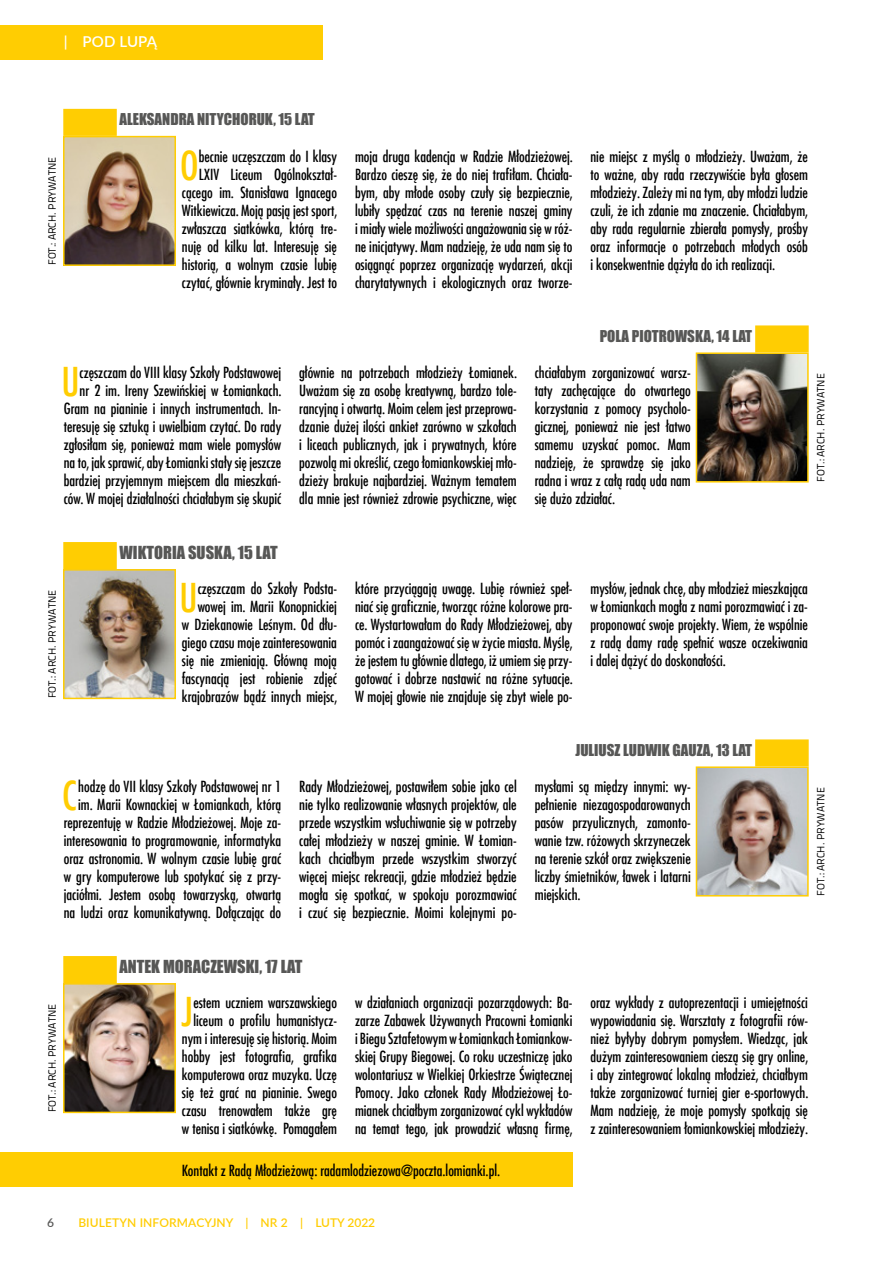
<style>
.page{position:relative;width:893px;height:1263px;background:#fff}
.page>*{position:absolute;margin:0;border:0;box-sizing:border-box;transform-origin:0 0}
.t1{font:500 condensed 38.85px "Futura Com";color:#ffcd02}
.t2{font:16.5px "Impact";color:#575756}
.t3{font:500 condensed 15px/18px "Futura Com";color:#000;text-align:justify}
.t4{font:15px "Impact";color:#575756}
.t5{font:600 15px "Lato";letter-spacing:.01em;color:#fff}
.t6{font:600 12px "Lato";letter-spacing:.01em;color:#ffcd04}
.t7{font:600 12px "Lato";color:#575756}
.t8{font:10.5px "Titillium Text 22 L";color:#000}
</style>
<div class="page">
<div style="left:0;top:26px;width:323px;height:34px;background:#ffcd02"></div>
<img style="left:699px;top:355px;width:107px;height:124px">
<div style="left:696px;top:352px;width:113px;height:130px;border:2px solid #ffcd02"></div>
<img style="left:66px;top:572px;width:107px;height:124px">
<div style="left:63px;top:569px;width:113px;height:130px;border:2px solid #ffcd02"></div>
<img style="left:699px;top:769px;width:107px;height:124px">
<div style="left:696px;top:766px;width:113px;height:130px;border:2px solid #ffcd02"></div>
<img style="left:66px;top:986px;width:107px;height:124px">
<div style="left:63px;top:983px;width:113px;height:130px;border:2px solid #ffcd02"></div>
<img style="left:66px;top:139px;width:107px;height:124px">
<div style="left:63px;top:136px;width:113px;height:130px;border:2px solid #ffcd02"></div>
<div style="left:0;top:1152px;width:572px;height:34px;background:#ffcd02"></div>
<div style="left:63px;top:109px;width:54px;height:27px;background:#ffcd02;border:2px solid #ffcd02"></div>
<div style="left:63px;top:542px;width:54px;height:27px;background:#ffcd02;border:2px solid #ffcd02"></div>
<div style="left:63px;top:956px;width:54px;height:27px;background:#ffcd02;border:2px solid #ffcd02"></div>
<div style="left:755px;top:739px;width:54px;height:27px;background:#ffcd02;border:2px solid #ffcd02"></div>
<div style="left:755px;top:325px;width:54px;height:27px;background:#ffcd02;border:2px solid #ffcd02"></div>
<p class="t5" style="left:64px;top:31px;width:95px">| POD LUPĄ</p>
<p class="t8" style="left:44px;top:265px;width:110px;rotate:-90deg">FOT.: ARCH. PRYWATNE</p>
<p class="t4" style="left:120px;top:108px;width:197px">ALEKSANDRA NITYCHORUK, 15 LAT</p>
<h1 class="t1" style="left:180px;top:139px;width:20px">O</h1>
<p class="t3" style="left:182px;top:147px;width:157px;text-align:right">becnie uczęszczam do I klasy<br>LXIV Liceum Ogólnokształ&shy;cącego im. Stanisława Ignacego<br>Witkiewicza. Moją pasją jest sport, zwłaszcza siatkówka, którą tre&shy;nuję od kilku lat. Interesuję się historią, a wolnym czasie lubię czytać, głównie kryminały. Jest to</p>
<p class="t3" style="left:355px;top:147px;width:219px">moja druga kadencja w Radzie Młodzieżowej.<br>Bardzo cieszę się, że do niej trafiłam. Chciała&shy;bym, aby młode osoby czuły się bezpiecznie, lubiły spędzać czas na terenie naszej gminy i miały wiele możliwości angażowania się w róż&shy;ne inicjatywy. Mam nadzieję, że uda nam się to osiągnąć poprzez organizację wydarzeń, akcji charytatywnych i ekologicznych oraz tworze-</p>
<p class="t3" style="left:590px;top:147px;width:219px">nie miejsc z myślą o młodzieży. Uważam, że to ważne, aby rada rzeczywiście była głosem młodzieży. Zależy mi na tym, aby młodzi ludzie czuli, że ich zdanie ma znaczenie. Chciałabym, aby rada regularnie zbierała pomysły, prośby oraz informacje o potrzebach młodych osób i konsekwentnie dążyła do ich realizacji.</p>
<p class="t4" style="left:600px;top:324px;width:154px">POLA PIOTROWSKA, 14 LAT</p>
<p class="t3" style="left:64px;top:363px;width:219px;text-align:right">częszczam do VIII klasy Szkoły Podstawowej<br>nr 2 im. Ireny Szewińskiej w Łomiankach.<br>Gram na pianinie i innych instrumentach. In&shy;teresuję się sztuką i uwielbiam czytać. Do rady zgłosiłam się, ponieważ mam wiele pomysłów na to, jak sprawić, aby Łomianki stały się jeszcze bardziej przyjemnym miejscem dla mieszkań&shy;ców. W mojej działalności chciałabym się skupić</p>
<p class="t3" style="left:299px;top:363px;width:219px">głównie na potrzebach młodzieży Łomianek.<br>Uważam się za osobę kreatywną, bardzo tole&shy;rancyjną i otwartą. Moim celem jest przeprowa&shy;dzanie dużej ilości ankiet zarówno w szkołach i liceach publicznych, jak i prywatnych, które pozwolą mi określić, czego łomiankowskiej mło&shy;dzieży brakuje najbardziej. Ważnym tematem dla mnie jest również zdrowie psychiczne, więc</p>
<p class="t3" style="left:535px;top:363px;width:158px">chciałabym zorganizować warsz&shy;taty zachęcające do otwartego korzystania z pomocy psycholo&shy;gicznej, ponieważ nie jest łatwo samemu uzyskać pomoc. Mam nadzieję, że sprawdzę się jako radna i wraz z całą radą uda nam się dużo zdziałać.</p>
<h1 class="t1" style="left:61px;top:355px;width:20px">U</h1>
<p class="t8" style="left:813px;top:482px;width:110px;rotate:-90deg">FOT.: ARCH. PRYWATNE</p>
<p class="t8" style="left:44px;top:698px;width:110px;rotate:-90deg">FOT.: ARCH. PRYWATNE</p>
<p class="t2" style="left:120px;top:540px;width:160px">WIKTORIA SUSKA, 15 LAT</p>
<h1 class="t1" style="left:180px;top:571px;width:20px">U</h1>
<p class="t3" style="left:182px;top:579px;width:157px;text-align:right">częszczam do Szkoły Podsta&shy;wowej im. Marii Konopnickiej<br>w Dziekanowie Leśnym. Od dłu&shy;giego czasu moje zainteresowania się nie zmieniają. Główną moją fascynacją jest robienie zdjęć krajobrazów bądź innych miejsc,</p>
<p class="t3" style="left:355px;top:579px;width:219px">które przyciągają uwagę. Lubię również speł&shy;niać się graficznie, tworząc różne kolorowe pra&shy;ce. Wystartowałam do Rady Młodzieżowej, aby pomóc i zaangażować się w życie miasta. Myślę, że jestem tu głównie dlatego, iż umiem się przy&shy;gotować i dobrze nastawić na różne sytuacje.<br>W mojej głowie nie znajduje się zbyt wiele po-</p>
<p class="t3" style="left:590px;top:579px;width:219px">mysłów, jednak chcę, aby młodzież mieszkająca w Łomiankach mogła z nami porozmawiać i za&shy;proponować swoje projekty. Wiem, że wspólnie z radą damy radę spełnić wasze oczekiwania i dalej dążyć do doskonałości.</p>
<p class="t4" style="left:575px;top:738px;width:178px">JULIUSZ LUDWIK GAUZA, 13 LAT</p>
<p class="t3" style="left:64px;top:777px;width:219px;text-align:right">hodzę do VII klasy Szkoły Podstawowej nr 1 im. Marii Kownackiej w Łomiankach, którą reprezentuję w Radzie Młodzieżowej. Moje za&shy;interesowania to programowanie, informatyka oraz astronomia. W wolnym czasie lubię grać w gry komputerowe lub spotykać się z przy&shy;jaciółmi. Jestem osobą towarzyską, otwartą na ludzi oraz komunikatywną. Dołączając do</p>
<p class="t3" style="left:299px;top:777px;width:219px">Rady Młodzieżowej, postawiłem sobie jako cel nie tylko realizowanie własnych projektów, ale przede wszystkim wsłuchiwanie się w potrzeby całej młodzieży w naszej gminie. W Łomian&shy;kach chciałbym przede wszystkim stworzyć więcej miejsc rekreacji, gdzie młodzież będzie mogła się spotkać, w spokoju porozmawiać i czuć się bezpiecznie. Moimi kolejnymi po-</p>
<p class="t3" style="left:535px;top:777px;width:158px">mysłami są między innymi: wy&shy;pełnienie niezagospodarowanych pasów przyulicznych, zamonto&shy;wanie tzw. różowych skrzyneczek na terenie szkół oraz zwiększenie liczby śmietników, ławek i latarni miejskich.</p>
<p class="t8" style="left:813px;top:896px;width:110px;rotate:-90deg">FOT.: ARCH. PRYWATNE</p>
<p class="t2" style="left:120px;top:954px;width:184px">ANTEK MORACZEWSKI, 17 LAT</p>
<h1 class="t1" style="left:182px;top:985px;width:13px">J</h1>
<h1 class="t1" style="left:62px;top:769px;width:16px">C</h1>
<p class="t3" style="left:182px;top:993px;width:157px;text-align:right">estem uczniem warszawskiego liceum o profilu humanistycz&shy;nym i interesuję się historią. Moim hobby jest fotografia, grafika komputerowa oraz muzyka. Uczę się też grać na pianinie. Swego czasu trenowałem także grę w tenisa i siatkówkę. Pomagałem</p>
<p class="t3" style="left:355px;top:993px;width:219px">w działaniach organizacji pozarządowych: Ba&shy;zarze Zabawek Używanych Pracowni Łomianki i Biegu Sztafetowym w Łomiankach Łomiankow&shy;skiej Grupy Biegowej. Co roku uczestniczę jako wolontariusz w Wielkiej Orkiestrze Świątecznej Pomocy. Jako członek Rady Młodzieżowej Ło&shy;mianek chciałbym zorganizować cykl wykładów na temat tego, jak prowadzić własną firmę,</p>
<p class="t3" style="left:590px;top:993px;width:219px">oraz wykłady z autoprezentacji i umiejętności wypowiadania się. Warsztaty z fotografii rów&shy;nież byłyby dobrym pomysłem. Wiedząc, jak dużym zainteresowaniem cieszą się gry online, i aby zintegrować lokalną młodzież, chciałbym także zorganizować turniej gier e-sportowych.<br>Mam nadzieję, że moje pomysły spotkają się z zainteresowaniem łomiankowskiej młodzieży.</p>
<p class="t8" style="left:44px;top:1112px;width:110px;rotate:-90deg">FOT.: ARCH. PRYWATNE</p>
<p class="t3" style="left:182px;top:1161px;width:320px">Kontakt z Radą Młodzieżową: radamlodziezowa@poczta.lomianki.pl.</p>
<p class="t7" style="left:47px;top:1213px;width:8px">6</p>
<p class="t6" style="left:78px;top:1213px;width:298px">BIULETYN INFORMACYJNY | NR 2 | LUTY 2022</p>
</div>
